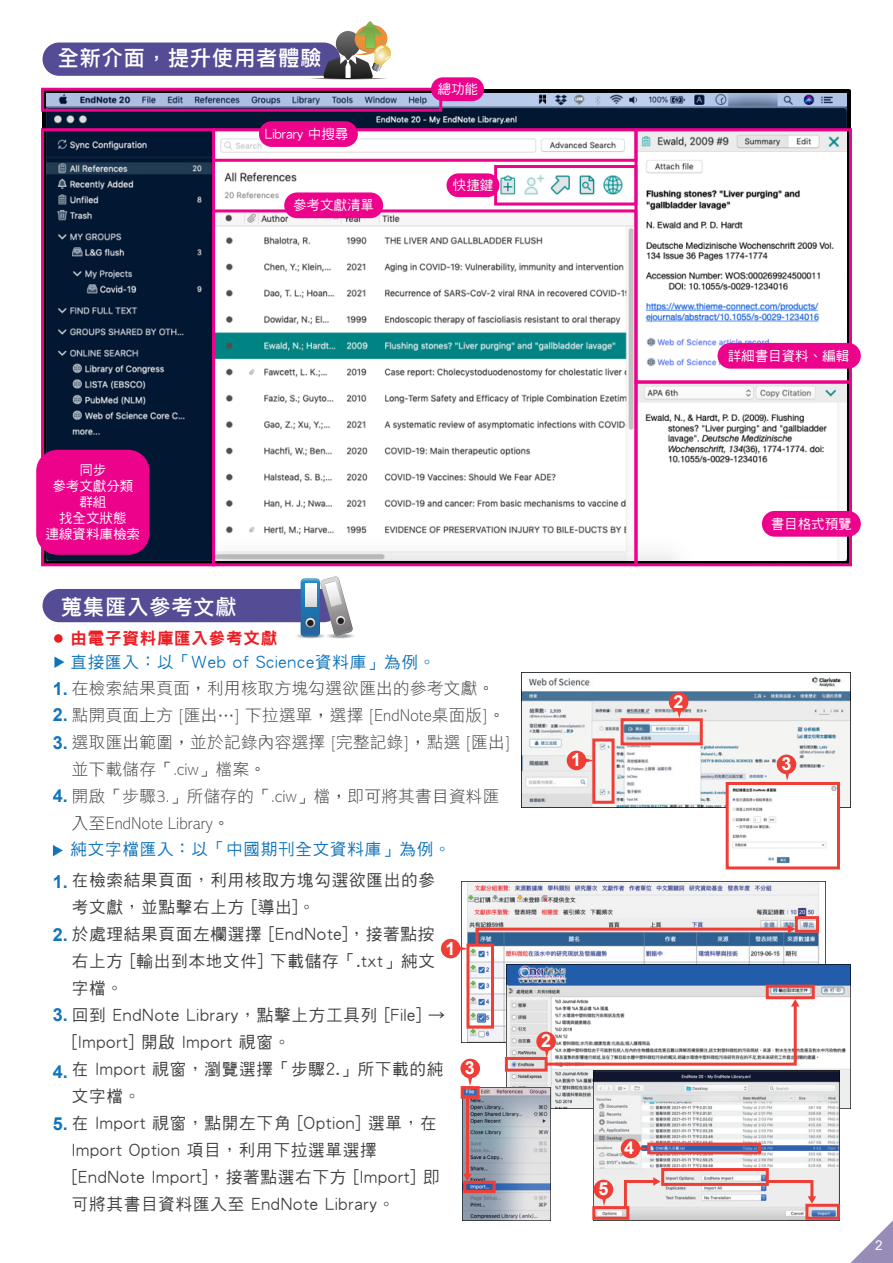
<style>
.page{position:relative;width:893px;height:1263px;background:#fff}
.page>*{position:absolute;margin:0;border:0;box-sizing:border-box;transform-origin:0 0}
.t1{font:21px "DF Li Hei W5 WINP BF";letter-spacing:.05em;color:#fff}
.t2{font:700 18px "Arial";color:#1074bc}
.t3{font:700 18px "Arial";color:#fff}
.t4{font:16.5px/27px "DF Hei W5 WINP BF";letter-spacing:.05em;color:#3e3e3f}
.t5{font:16.5px/27px "DF Li Hei Lt HK BF";letter-spacing:.025em;color:#3e3e3f}
.t6{font:16.5px "DF Hei W5 WINP BF";letter-spacing:.05em;color:#1074bc}
.t7{font:16.5px "DFN Hei W9 WINP BF";letter-spacing:.05em;color:#ee1d23}
.t8{font:13.5px/16.2px "DF Hei W5 WINP BF";color:#fff;text-align:center}
.t9{font:13.5px "Arial";color:#fff}
.s1{font-family:"Arial";font-weight:700;font-size:18px;color:#1074bc}
</style>
<div class="page">
<div style="left:43px;top:43px;width:297px;height:33px;background:#554c96;border-radius:17px"></div>
<div style="left:43px;top:589px;width:297px;height:33px;background:#554c96;border-radius:17px"></div>
<img style="left:43px;top:89px;width:807px;height:473px">
<svg style="left:54px;top:656px;width:10px;height:12px"></svg>
<svg style="left:53px;top:845px;width:10px;height:11px"></svg>
<img style="left:522px;top:672px;width:328px;height:135px">
<img style="left:466px;top:882px;width:354px;height:160px">
<img style="left:506px;top:964px;width:345px;height:144px">
<img style="left:462px;top:1087px;width:89px;height:133px">
<img style="left:594px;top:1070px;width:245px;height:150px">
<div style="left:54px;top:634px;width:9px;height:9px;background:#ee1d23;border-radius:50%"></div>
<div style="left:669px;top:692px;width:19px;height:20px;background:#ee3e35;border-radius:50%"></div>
<svg style="left:677px;top:711px;width:4px;height:7px"></svg>
<div style="left:536px;top:1032px;width:20px;height:19px;background:#ee3e35;border-radius:50%"></div>
<div style="left:594px;top:1180px;width:19px;height:19px;background:#ee3e35;border-radius:50%"></div>
<svg style="left:602px;top:1199px;width:4px;height:7px"></svg>
<div style="left:567px;top:751px;width:19px;height:19px;background:#ee3e35;border-radius:50%"></div>
<svg style="left:586px;top:758px;width:6px;height:4px"></svg>
<div style="left:441px;top:939px;width:19px;height:19px;background:#ee3e35;border-radius:50%"></div>
<svg style="left:460px;top:946px;width:6px;height:5px"></svg>
<div style="left:621px;top:1139px;width:19px;height:19px;background:#ee3e35;border-radius:50%"></div>
<svg style="left:640px;top:1146px;width:7px;height:4px"></svg>
<div style="left:460px;top:1059px;width:20px;height:19px;background:#ee3e35;border-radius:50%"></div>
<svg style="left:468px;top:1078px;width:4px;height:8px"></svg>
<div style="left:777px;top:754px;width:19px;height:20px;background:#ee3e35;border-radius:50%"></div>
<svg style="left:785px;top:774px;width:4px;height:7px"></svg>
<svg style="left:463px;top:1174px;width:9px;height:7px"></svg>
<div style="left:41px;top:88px;width:401px;height:24px;border:3px solid #ed028c"></div>
<div style="left:41px;top:128px;width:174px;height:438px;border:3px solid #ed028c"></div>
<div style="left:212px;top:128px;width:425px;height:34px;border:3px solid #ed028c"></div>
<div style="left:494px;top:165px;width:143px;height:41px;border:3px solid #ed028c"></div>
<div style="left:212px;top:209px;width:425px;height:357px;border:3px solid #ed028c"></div>
<div style="left:634px;top:128px;width:218px;height:255px;border:3px solid #ed028c"></div>
<div style="left:634px;top:380px;width:218px;height:186px;border:3px solid #ed028c"></div>
<div style="left:621px;top:718px;width:82px;height:27px;border:3px solid #ee3e35"></div>
<div style="left:592px;top:738px;width:23px;height:66px;border:3px solid #ee3e35"></div>
<img style="left:730px;top:786px;width:106px;height:78px">
<div style="left:726px;top:782px;width:114px;height:87px;border:3px solid #ee3e35"></div>
<div style="left:466px;top:944px;width:28px;height:85px;border:3px solid #ee3e35"></div>
<div style="left:795px;top:916px;width:24px;height:17px;border:3px solid #ee3e35"></div>
<svg style="left:474px;top:925px;width:321px;height:23px;background:#81839d"></svg>
<div style="left:505px;top:1057px;width:43px;height:14px;border:3px solid #ee3e35"></div>
<div style="left:766px;top:984px;width:49px;height:15px;border:3px solid #ee3e35"></div>
<svg style="left:543px;top:999px;width:256px;height:68px"></svg>
<div style="left:461px;top:1086px;width:19px;height:13px;border:3px solid #ee3e35"></div>
<div style="left:463px;top:1181px;width:33px;height:12px;border:3px solid #ee3e35"></div>
<hr style="left:466px;top:1097px;width:3px;height:79px;background:#ee3e35">
<div style="left:647px;top:1142px;width:114px;height:12px;border:3px solid #ee3e35"></div>
<div style="left:661px;top:1168px;width:108px;height:18px;border:3px solid #ee3e35"></div>
<div style="left:592px;top:1206px;width:37px;height:14px;border:3px solid #ee3e35"></div>
<div style="left:805px;top:1204px;width:35px;height:16px;border:3px solid #ee3e35"></div>
<svg style="left:622px;top:1177px;width:39px;height:33px"></svg>
<svg style="left:765px;top:1178px;width:51px;height:26px"></svg>
<div style="left:446px;top:173px;width:53px;height:24px;background:#ed028c;border-radius:12px"></div>
<div style="left:36px;top:450px;width:113px;height:105px;background:#ed028c;border-radius:21px"></div>
<div style="left:259px;top:121px;width:99px;height:26px;background:#ed028c;border-radius:13px"></div>
<div style="left:284px;top:192px;width:99px;height:26px;background:#ed028c;border-radius:13px"></div>
<div style="left:762px;top:511px;width:99px;height:26px;background:#ed028c;border-radius:13px"></div>
<div style="left:717px;top:343px;width:144px;height:26px;background:#ed028c;border-radius:13px"></div>
<div style="left:431px;top:77px;width:53px;height:24px;background:#ed028c;border-radius:12px"></div>
<svg style="left:850px;top:1220px;width:43px;height:43px"></svg>
<svg style="left:293px;top:576px;width:62px;height:63px"></svg>
<svg style="left:308px;top:21px;width:83px;height:58px"></svg>
<p class="t1" style="left:58px;top:48px;width:265px">全新介面，提升使用者體驗</p>
<p class="t8" style="left:265px;top:126px;width:85px">Library 中搜尋</p>
<p class="t8" style="left:293px;top:197px;width:82px">參考文獻清單</p>
<p class="t8" style="left:437px;top:81px;width:42px">總功能</p>
<p class="t8" style="left:453px;top:177px;width:42px">快捷鍵</p>
<p class="t8" style="left:46px;top:461px;width:96px">同步<br>參考文獻分類群組<br>找全文狀態<br>連線資料庫檢索</p>
<p class="t1" style="left:61px;top:596px;width:177px">蒐集匯入參考文獻</p>
<p class="t7" style="left:70px;top:630px;width:209px">由電子資料庫匯入參考文獻</p>
<p class="t6" style="left:70px;top:654px;width:367px">直接匯入：以「Web of Science資料庫」為例。</p>
<p class="t5" style="left:72px;top:676px;width:424px">在檢索結果頁面，利用核取方塊勾選欲匯出的參考文獻。</p>
<p class="t5" style="left:72px;top:703px;width:440px;text-indent:-19px"><span class="s1">2.</span> 點開頁面上方 [匯出…] 下拉選單，選擇 [EndNote桌面版]。選取匯出範圍，並於記錄內容選擇 [完整記錄]，點選 [匯出]並下載儲存「.ciw」檔案。</p>
<p class="t5" style="left:72px;top:784px;width:429px;text-indent:-19px"><span class="s1">4.</span> 開啟「步驟3.」所儲存的「.ciw」檔，即可將其書目資料匯入至EndNote Library。</p>
<p class="t6" style="left:70px;top:841px;width:382px">純文字檔匯入：以「中國期刊全文資料庫」為例。</p>
<p class="t4" style="left:72px;top:867px;width:364px">在檢索結果頁面，利用核取方塊勾選欲匯出的參考文獻，並點擊右上方 [導出]。</p>
<p class="t4" style="left:72px;top:921px;width:364px;text-align:justify;text-indent:-19px"><span class="s1">2.</span> 於處理結果頁面左欄選擇 [EndNote]，接著點按右上方 [輸出到本地文件] 下載儲存「.txt」純文字檔。</p>
<p class="t4" style="left:72px;top:1002px;width:375px;text-indent:-19px"><span class="s1">3.</span> 回到 EndNote Library，點擊上方工具列 [File] → [Import] 開啟 Import 視窗。<br>在 Import 視窗，瀏覽選擇「步驟2.」所下載的純文字檔。<br>在 Import 視窗，點開左下角 [Option] 選單，在<br>Import Option 項目，利用下拉選單選擇[EndNote Import]，接著點選右下方 [Import] 即可將其書目資料匯入至 EndNote Library。</p>
<p class="t2" style="left:53px;top:676px;width:17px">1.</p>
<p class="t2" style="left:53px;top:730px;width:17px">3.</p>
<p class="t2" style="left:53px;top:869px;width:17px">1.</p>
<p class="t3" style="left:445px;top:935px;width:12px">1</p>
<p class="t3" style="left:465px;top:1055px;width:12px">3</p>
<p class="t2" style="left:53px;top:1059px;width:17px">4.</p>
<p class="t2" style="left:53px;top:1111px;width:17px">5.</p>
<p class="t3" style="left:571px;top:747px;width:12px">1</p>
<p class="t3" style="left:541px;top:1028px;width:12px">2</p>
<p class="t3" style="left:598px;top:1176px;width:12px">5</p>
<p class="t3" style="left:624px;top:1135px;width:12px">4</p>
<p class="t3" style="left:674px;top:689px;width:12px">2</p>
<p class="t8" style="left:728px;top:348px;width:123px">詳細書目資料、編輯</p>
<p class="t8" style="left:771px;top:516px;width:82px">書目格式預覽</p>
<p class="t3" style="left:781px;top:751px;width:12px">3</p>
<p class="t9" style="left:875px;top:1235px;width:9px">2</p>
</div>
